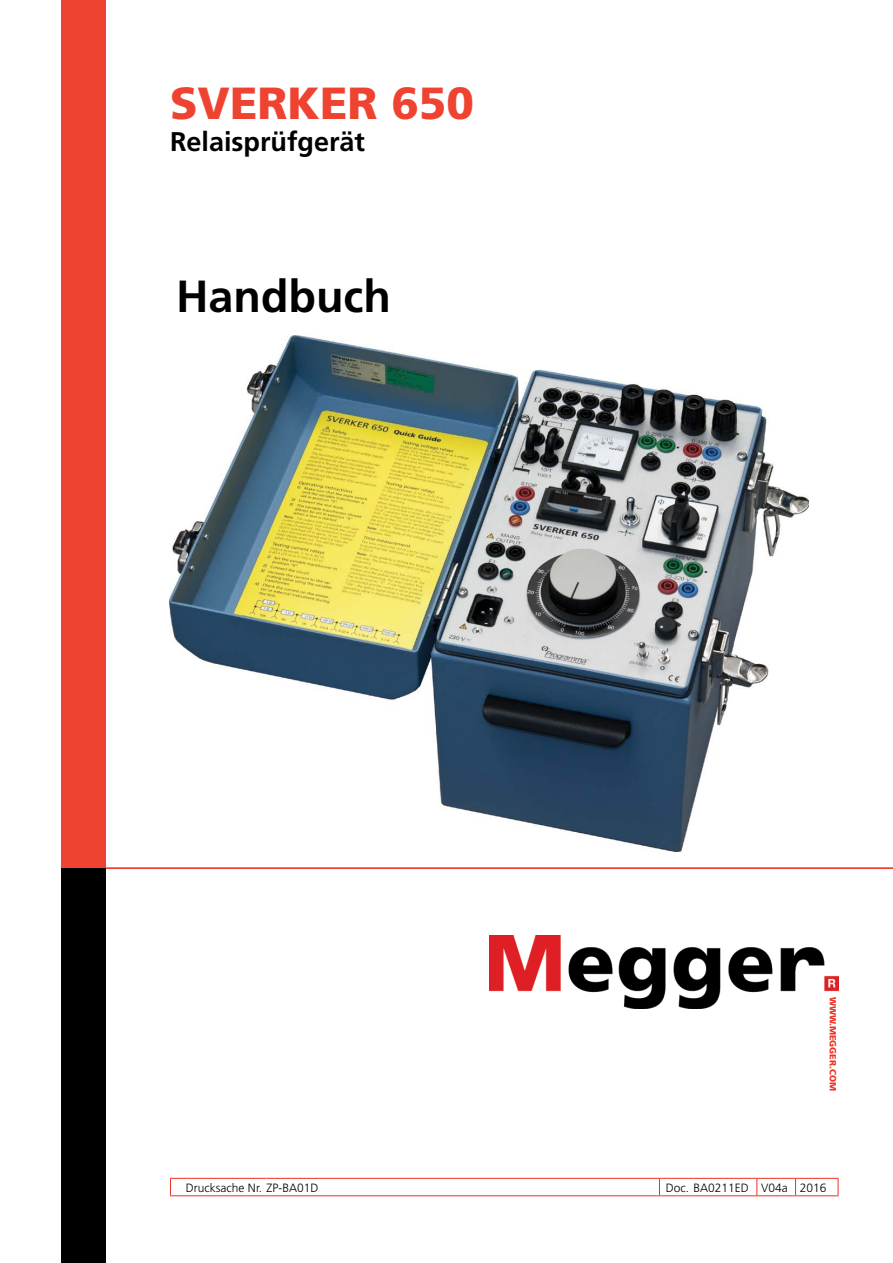
<style>
.page{position:relative;width:893px;height:1263px;background:#fff}
.page>*{position:absolute;margin:0;border:0;box-sizing:border-box;transform-origin:0 0}
.t1{font:900 45px "Frutiger LT Std";color:#ef4332}
.t2{font:700 45px "Frutiger LT Std";color:#000}
.t3{font:700 27px "Frutiger LT Std";color:#000}
.t4{font:300 12px "Frutiger LT Std";color:#000}
.t5{font:900 9px "Frutiger LT Std";color:#ee3124}
</style>
<div class="page">
<div style="left:62px;top:867px;width:44px;height:396px;background:#000"></div>
<div style="left:62px;top:0;width:44px;height:867px;background:#ef4332"></div>
<hr style="left:106px;top:867px;width:787px;height:2px;background:#ef4332">
<img style="left:489px;top:935px;width:350px;height:73px">
<svg style="left:170px;top:1179px;width:1px;height:16px"></svg>
<hr style="left:170px;top:1178px;width:96px;height:1px;background:#ee3124">
<hr style="left:170px;top:1195px;width:96px;height:1px;background:#ee3124">
<hr style="left:266px;top:1178px;width:393px;height:1px;background:#ee3124">
<hr style="left:266px;top:1195px;width:393px;height:1px;background:#ee3124">
<svg style="left:659px;top:1179px;width:1px;height:16px"></svg>
<hr style="left:659px;top:1178px;width:34px;height:1px;background:#ee3124">
<hr style="left:659px;top:1195px;width:34px;height:1px;background:#ee3124">
<hr style="left:693px;top:1178px;width:64px;height:1px;background:#ee3124">
<hr style="left:693px;top:1195px;width:64px;height:1px;background:#ee3124">
<svg style="left:756px;top:1179px;width:1px;height:16px"></svg>
<hr style="left:757px;top:1178px;width:38px;height:1px;background:#ee3124">
<hr style="left:757px;top:1195px;width:38px;height:1px;background:#ee3124">
<svg style="left:795px;top:1179px;width:1px;height:16px"></svg>
<hr style="left:795px;top:1178px;width:43px;height:1px;background:#ee3124">
<svg style="left:838px;top:1179px;width:1px;height:16px"></svg>
<hr style="left:795px;top:1195px;width:43px;height:1px;background:#ee3124">
<img style="left:169px;top:335px;width:640px;height:517px">
<h1 class="t1" style="left:170px;top:76px;width:305px">SVERKER 650</h1>
<h2 class="t3" style="left:170px;top:126px;width:197px">Relaisprüfgerät</h2>
<h1 class="t2" style="left:176px;top:270px;width:216px">Handbuch</h1>
<p class="t5" style="left:838px;top:997px;width:96px;rotate:90deg">WWW.MEGGER.COM</p>
<p class="t4" style="left:186px;top:1180px;width:134px">Drucksache Nr. ZP-BA01D</p>
<p class="t4" style="left:666px;top:1180px;width:162px">Doc. BA0211ED V04a 2016</p>
</div>
